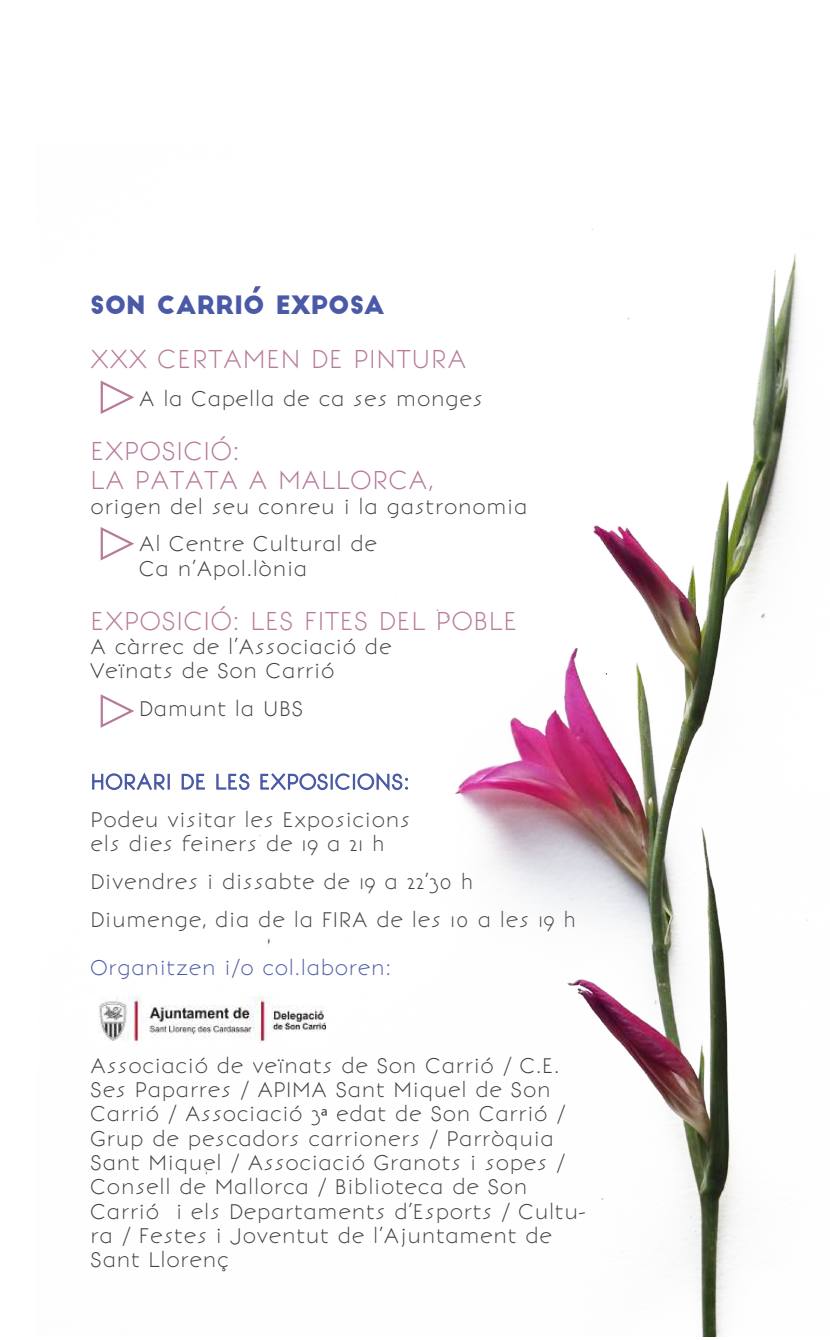
<style>
.page{position:relative;width:830px;height:1340px;background:#fff}
.page>*{position:absolute;margin:0;border:0;box-sizing:border-box;transform-origin:0 0}
.t1{font:300 24.75px "Bonveno CF";color:#b87b9a}
.t2{font:300 24.75px/29.7px "Bonveno CF";color:#b6799b}
.t3{font:24.75px "Big John";color:#4b5aa7}
.t4{font:300 20.25px/24.3px "Bonveno CF";color:#3f4146}
.t5{font:300 20.25px/24.3px "Bonveno CF";color:#414347}
.t6{font:300 20.25px "Bonveno CF";color:#4b5aa7}
.s1{font-family:"Myriad Pro";font-weight:400}
</style>
<div class="page">
<img style="left:92px;top:228px;width:716px;height:1108px">
<svg style="left:99px;top:379px;width:36px;height:37px"></svg>
<svg style="left:99px;top:525px;width:36px;height:37px"></svg>
<svg style="left:99px;top:692px;width:36px;height:37px"></svg>
<img style="left:92px;top:996px;width:234px;height:48px">
<svg style="left:253px;top:286px;width:8px;height:6px"></svg>
<p class="t3" style="left:90px;top:293px;width:296px">SON CARRIO EXPOSA</p>
<p class="t1" style="left:90px;top:342px;width:378px">XXX CERTAMEN DE PINTURA</p>
<p class="t4" style="left:139px;top:386px;width:345px">A la Capella de ca ses monges</p>
<p class="t2" style="left:90px;top:435px;width:345px">EXPOSICIÓ:<br>LA PATATA A MALLORCA,</p>
<p class="t4" style="left:139px;top:487px;width:390px;line-height:37.8px;text-indent:-49px">origen del seu conreu i la gastronomia<br>Al Centre Cultural de</p>
<p class="t4" style="left:139px;top:556px;width:170px">Ca n’Apol.lònia</p>
<p class="t1" style="left:90px;top:604px;width:429px">EXPOSICIÓ: LES FITES DEL POBLE</p>
<p class="t4" style="left:90px;top:634px;width:303px">A càrrec de l’Associació de<br>Veïnats de Son Carrió</p>
<p class="t4" style="left:139px;top:696px;width:166px">Damunt la UBS</p>
<p class="t5" style="left:90px;top:807px;width:322px">Podeu visitar les Exposicions els dies feiners de 19 a 21 h</p>
<p class="t5" style="left:90px;top:862px;width:487px;line-height:37.8px">Divendres i dissabte de 19 a 22’30 h<br>Diumenge, dia de la FIRA de les 10 a les 19 h</p>
<p class="t6" style="left:90px;top:954px;width:302px">Organitzen i/o col.laboren:</p>
<p class="t4" style="left:90px;top:1053px;width:496px">Associació de veïnats de Son Carrió / C.E.<br>Ses Paparres / APIMA Sant Miquel de Son Carrió / Associació 3<span class="s1">ª</span> edat de Son Carrió / Grup de pescadors carrioners / Parròquia Sant Miquel / Associació Granots i sopes / Consell de Mallorca / Biblioteca de Son Carrió i els Departaments d’Esports / Cultu&shy;ra / Festes i Joventut de l’Ajuntament de Sant Llorenç</p>
</div>
